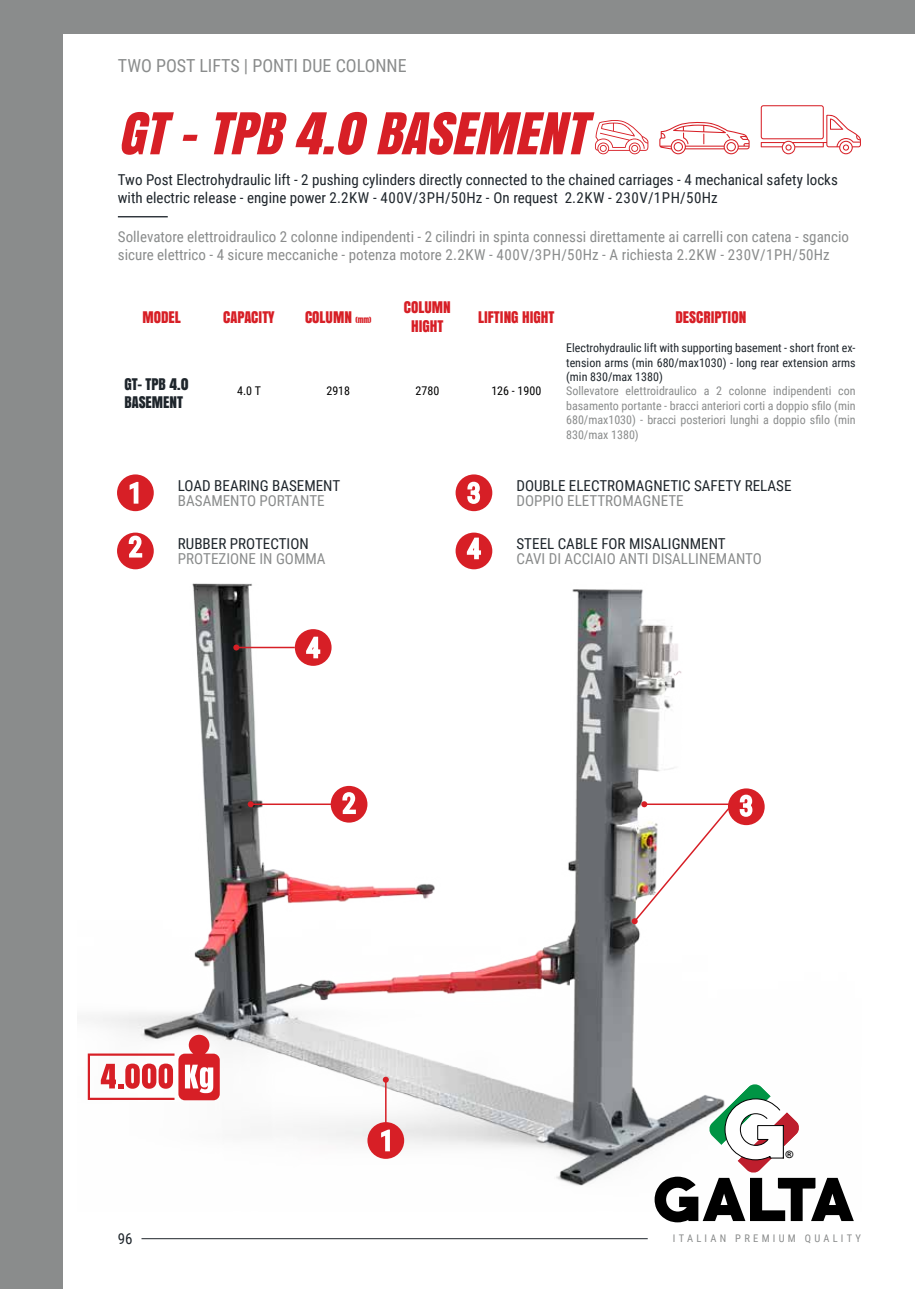
<style>
.page{position:relative;width:915px;height:1289px;background:#fff}
.page>*{position:absolute;margin:0;border:0;box-sizing:border-box;transform-origin:0 0}
.t1{font:italic 54px "Anton";color:#d71f26}
.t2{font:18px "Roboto Condensed";color:#8a8c8c}
.t3{font:15px/18px "Roboto Condensed";color:#8a8c8c}
.t4{font:15px/18px "Roboto Condensed";color:#1e252b}
.t5{font:15px/19.5px "Anton";color:#d71f26;text-align:center}
.t6{font:15px/18px "Anton";color:#1e252b}
.t7{font:12px/14.4px "Roboto Condensed";color:#8a8c8c;text-align:justify}
.t8{font:12px/14.4px "Roboto Condensed";color:#1e252b;text-align:justify}
.t9{font:12px "Roboto Condensed";color:#000}
.t10{font:10.5px "Roboto Condensed";letter-spacing:.31em;color:#8a8c8c}
.t11{font:italic 700 10.2px "Arial";color:#000}
.s1{font-size:7.5px}
</style>
<div class="page">
<div style="left:9px;top:0;width:905px;height:34px;background:#8a8c8c"></div>
<hr style="left:141px;top:1238px;width:506px;height:1px;background:#1e252b">
<div style="left:0;top:0;width:62px;height:1288px;background:#8a8c8c"></div>
<hr style="left:118px;top:216px;width:50px;height:1px;background:#1e252b">
<svg style="left:595px;top:120px;width:53px;height:34px"></svg>
<svg style="left:659px;top:122px;width:90px;height:32px"></svg>
<svg style="left:760px;top:105px;width:100px;height:49px"></svg>
<img style="left:87px;top:583px;width:678px;height:603px">
<div style="left:117px;top:474px;width:37px;height:37px;background:#d71f26;border-radius:50%"></div>
<div style="left:117px;top:532px;width:37px;height:37px;background:#d71f26;border-radius:50%"></div>
<svg style="left:129px;top:481px;width:10px;height:23px"></svg>
<svg style="left:127px;top:534px;width:16px;height:24px"></svg>
<div style="left:455px;top:474px;width:37px;height:37px;background:#d71f26;border-radius:50%"></div>
<div style="left:455px;top:532px;width:37px;height:37px;background:#d71f26;border-radius:50%"></div>
<svg style="left:467px;top:481px;width:13px;height:23px"></svg>
<svg style="left:466px;top:537px;width:15px;height:23px"></svg>
<div style="left:295px;top:629px;width:36px;height:37px;background:#d71f26;border-radius:50%"></div>
<div style="left:330px;top:786px;width:37px;height:36px;background:#d71f26;border-radius:50%"></div>
<div style="left:367px;top:1122px;width:37px;height:36px;background:#d71f26;border-radius:50%"></div>
<div style="left:727px;top:788px;width:37px;height:37px;background:#d71f26;border-radius:50%"></div>
<hr style="left:236px;top:646px;width:59px;height:2px;background:#d71f26">
<svg style="left:233px;top:644px;width:6px;height:6px"></svg>
<hr style="left:250px;top:803px;width:88px;height:2px;background:#d71f26">
<svg style="left:247px;top:801px;width:6px;height:6px"></svg>
<hr style="left:385px;top:1079px;width:1px;height:55px;background:#d71f26">
<svg style="left:382px;top:1076px;width:6px;height:6px"></svg>
<svg style="left:631px;top:801px;width:100px;height:123px"></svg>
<svg style="left:306px;top:636px;width:15px;height:23px"></svg>
<svg style="left:342px;top:792px;width:14px;height:22px"></svg>
<svg style="left:381px;top:1129px;width:9px;height:23px"></svg>
<svg style="left:739px;top:794px;width:14px;height:23px"></svg>
<svg style="left:88px;top:1034px;width:132px;height:66px"></svg>
<svg style="left:654px;top:1084px;width:199px;height:138px"></svg>
<p class="t2" style="left:118px;top:53px;width:290px">TWO POST LIFTS | PONTI DUE COLONNE</p>
<h1 class="t1" style="left:118px;top:91px;width:469px">GT -TPB4.0BASEMENT</h1>
<p class="t4" style="left:118px;top:170px;width:721px">Two Post Electrohydraulic lift - 2 pushing cylinders directly connected to the chained carriages - 4 mechanical safety locks with electric release - engine power 2.2kw - 400V/3PH/50Hz - on request 2.2kw - 230V/1PH/50Hz</p>
<p class="t3" style="left:118px;top:227px;width:732px">Sollevatore elettroidraulico 2 colonne indipendenti - 2 cilindri in spinta connessi direttamente ai carrelli con catena - sgancio sicure elettrico - 4 sicure meccaniche - potenza motore 2.2kw - 400V/3PH/50Hz - a richiesta 2.2kw - 230V/1PH/50Hz</p>
<p class="t5" style="left:142px;top:306px;width:33px">MODEL</p>
<p class="t5" style="left:223px;top:306px;width:53px">CAPACITY</p>
<p class="t5" style="left:305px;top:306px;width:68px">COLUMN <span class="s1">(mm)</span></p>
<p class="t5" style="left:404px;top:297px;width:48px">COLUMN<br>HIGHT</p>
<p class="t5" style="left:478px;top:306px;width:6px">LIFTI</p>
<p class="t5" style="left:503px;top:306px;width:45px">NG HIGHT</p>
<p class="t5" style="left:675px;top:306px;width:72px">DESCRIPTION</p>
<p class="t6" style="left:124px;top:375px;width:65px">GT- TPB 4.0<br>BASEMENT</p>
<p class="t9" style="left:237px;top:383px;width:25px">4.0 T</p>
<p class="t9" style="left:326px;top:383px;width:25px">2918</p>
<p class="t9" style="left:415px;top:383px;width:25px">2780</p>
<p class="t9" style="left:491px;top:383px;width:51px">126 - 1900</p>
<p class="t8" style="left:566px;top:340px;width:291px">Electrohydraulic lift with supporting basement - short front ex&shy;tension arms (min 680/max1030) - long rear extension arms (min 830/max 1380)</p>
<p class="t7" style="left:566px;top:383px;width:291px">Sollevatore elettroidraulico a 2 colonne indipendenti con basamento portante - bracci anteriori corti a doppio sfilo (min 680/max1030) - bracci posteriori lunghi a doppio sfilo (min 830/max 1380)</p>
<p class="t4" style="left:178px;top:476px;width:164px">LOAD BEARING BASEMENT</p>
<p class="t3" style="left:178px;top:491px;width:148px">BASAMENTO PORTANTE</p>
<p class="t4" style="left:178px;top:534px;width:132px">RUBBER PROTECTION</p>
<p class="t3" style="left:178px;top:549px;width:149px">PROTEZIONE IN GOMMA</p>
<p class="t4" style="left:516px;top:476px;width:276px">DOUBLE ELECTROMAGNETIC SAFETY RELASE</p>
<p class="t3" style="left:516px;top:491px;width:169px">DOPPIO ELETTROMAGNETE</p>
<p class="t4" style="left:516px;top:534px;width:211px">STEEL CABLE FOR MISALIGNMENT</p>
<p class="t3" style="left:516px;top:549px;width:247px">CAVI DI ACCIAIO ANTI DISALLINEMANTO</p>
<p class="t11" style="left:784px;top:1147px;width:9px">®</p>
<p class="t4" style="left:118px;top:1229px;width:16px">96</p>
<p class="t10" style="left:672px;top:1230px;width:189px">ITALIAN PREMIUM QUALITY</p>
</div>
